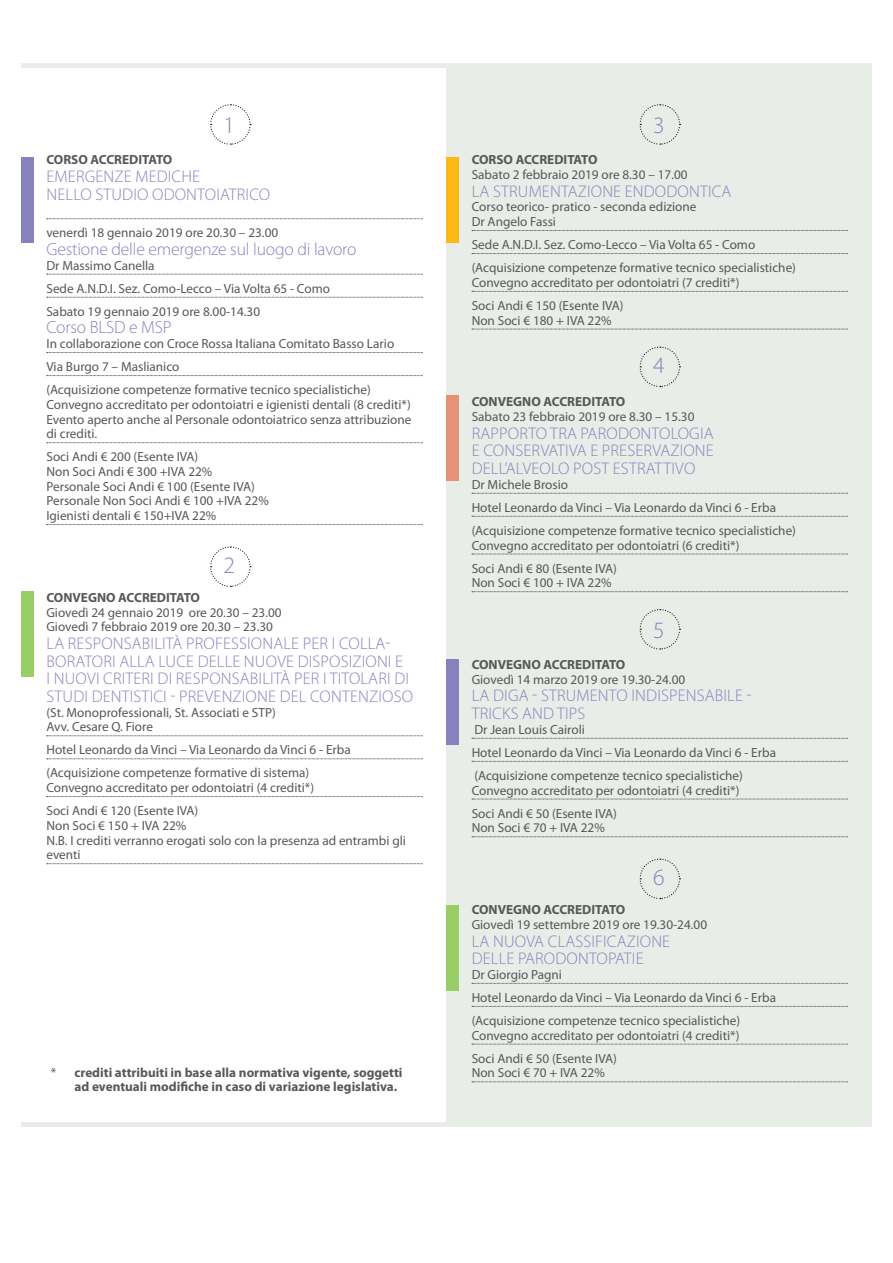
<style>
.page{position:relative;width:893px;height:1263px;background:#fff}
.page>*{position:absolute;margin:0;border:0;box-sizing:border-box;transform-origin:0 0}
.Titolo_Corso_Light{font:300 23.55px "Myriad Pro";color:#8781bd}
._4-QUATTRO{font:300 17.7px "Myriad Pro";letter-spacing:-.01em;color:#8781bd}
._2-DUE{font:300 16.95px/17.7px "Myriad Pro";letter-spacing:.01em;color:#8781bd}
._3-TRE{font:13.2px/14.7px "Myriad Pro";color:#57585a}
._5-CINQUE_filetto{font:13.2px/14.7px "Myriad Pro";color:#57585a}
._3-TRE-2{font:700 13.2px "Myriad Pro";color:#57585a}
.s1{font-weight:400}
</style>
<div class="page">
<div style="left:446px;top:64px;width:426px;height:1063px;background:#e8ede8"></div>
<hr style="left:21px;top:64px;width:425px;height:4px;background:#e8ede8">
<hr style="left:21px;top:1123px;width:425px;height:4px;background:#e8ede8">
<div style="left:446px;top:395px;width:13px;height:85px;background:#e59279"></div>
<div style="left:21px;top:157px;width:13px;height:85px;background:#8781bd"></div>
<div style="left:446px;top:157px;width:13px;height:85px;background:#fcb814"></div>
<div style="left:446px;top:659px;width:13px;height:85px;background:#8781bd"></div>
<div style="left:21px;top:591px;width:13px;height:85px;background:#99cd65"></div>
<div style="left:446px;top:906px;width:13px;height:85px;background:#99cd65"></div>
<svg style="left:472px;top:230px;width:375px;height:1px"></svg>
<svg style="left:472px;top:253px;width:375px;height:1px"></svg>
<svg style="left:472px;top:291px;width:375px;height:1px"></svg>
<svg style="left:472px;top:329px;width:375px;height:1px"></svg>
<svg style="left:472px;top:493px;width:375px;height:1px"></svg>
<svg style="left:472px;top:516px;width:375px;height:1px"></svg>
<svg style="left:472px;top:554px;width:375px;height:1px"></svg>
<svg style="left:472px;top:591px;width:375px;height:1px"></svg>
<svg style="left:472px;top:738px;width:375px;height:1px"></svg>
<svg style="left:472px;top:761px;width:375px;height:1px"></svg>
<svg style="left:472px;top:799px;width:375px;height:1px"></svg>
<svg style="left:472px;top:836px;width:375px;height:1px"></svg>
<svg style="left:472px;top:983px;width:375px;height:1px"></svg>
<svg style="left:472px;top:1006px;width:375px;height:1px"></svg>
<svg style="left:472px;top:1044px;width:375px;height:1px"></svg>
<svg style="left:472px;top:1081px;width:375px;height:1px"></svg>
<svg style="left:47px;top:218px;width:375px;height:1px"></svg>
<svg style="left:47px;top:274px;width:375px;height:1px"></svg>
<svg style="left:47px;top:297px;width:375px;height:1px"></svg>
<svg style="left:47px;top:352px;width:375px;height:1px"></svg>
<svg style="left:47px;top:375px;width:375px;height:1px"></svg>
<svg style="left:47px;top:442px;width:375px;height:1px"></svg>
<svg style="left:47px;top:524px;width:375px;height:1px"></svg>
<svg style="left:47px;top:735px;width:375px;height:1px"></svg>
<svg style="left:47px;top:758px;width:375px;height:1px"></svg>
<svg style="left:47px;top:796px;width:375px;height:1px"></svg>
<svg style="left:47px;top:863px;width:375px;height:1px"></svg>
<svg style="left:210px;top:104px;width:41px;height:41px"></svg>
<svg style="left:639px;top:104px;width:42px;height:41px"></svg>
<svg style="left:639px;top:609px;width:42px;height:41px"></svg>
<svg style="left:210px;top:546px;width:41px;height:41px"></svg>
<svg style="left:639px;top:346px;width:42px;height:42px"></svg>
<svg style="left:639px;top:858px;width:42px;height:42px"></svg>
<p class="Titolo_Corso_Light" style="left:224px;top:111px;width:13px">1</p>
<p class="Titolo_Corso_Light" style="left:653px;top:111px;width:13px">3</p>
<p class="_3-TRE-2" style="left:46px;top:151px;width:127px">CORSO ACCREDITATO</p>
<p class="_2-DUE" style="left:47px;top:167px;width:155px">EMERGENZE MEDICHE</p>
<p class="_2-DUE" style="left:47px;top:185px;width:225px">NELLO STUDIO ODONTOIATRICO</p>
<p class="_3-TRE" style="left:46px;top:225px;width:233px">venerdì 18 gennaio 2019 ore 20.30 – 23.00</p>
<p class="_4-QUATTRO" style="left:46px;top:238px;width:311px">Gestione delle emergenze sul luogo di lavoro</p>
<p class="_5-CINQUE_filetto" style="left:46px;top:258px;width:110px">Dr Massimo Canella</p>
<p class="_5-CINQUE_filetto" style="left:46px;top:281px;width:285px">Sede A.N.D.I. Sez. Como-Lecco – Via Volta 65 - Como</p>
<p class="_3-TRE" style="left:46px;top:304px;width:215px">Sabato 19 gennaio 2019 ore 8.00-14.30</p>
<p class="_4-QUATTRO" style="left:46px;top:317px;width:127px">Corso BLSD e MSP</p>
<p class="_5-CINQUE_filetto" style="left:46px;top:336px;width:349px">In collaborazione con Croce Rossa Italiana Comitato Basso Lario</p>
<p class="_5-CINQUE_filetto" style="left:46px;top:359px;width:135px">Via Burgo 7 – Maslianico</p>
<p class="_3-TRE" style="left:46px;top:382px;width:326px">(Acquisizione competenze formative tecnico specialistiche)</p>
<p class="_3-TRE" style="left:46px;top:397px;width:366px">Convegno accreditato per odontoiatri e igienisti dentali (8 crediti*)</p>
<p class="_5-CINQUE_filetto" style="left:46px;top:412px;width:367px">Evento aperto anche al Personale odontoiatrico senza attribuzione di crediti.</p>
<p class="_3-TRE" style="left:46px;top:449px;width:153px">Soci Andi € 200 (Esente IVA)</p>
<p class="_3-TRE" style="left:46px;top:464px;width:167px">Non Soci Andi € 300 +IVA 22%</p>
<p class="_3-TRE" style="left:46px;top:479px;width:210px">Personale Soci Andi € 100 (Esente IVA)</p>
<p class="_3-TRE" style="left:46px;top:493px;width:224px">Personale Non Soci Andi € 100 +IVA 22%</p>
<p class="_5-CINQUE_filetto" style="left:46px;top:508px;width:171px">Igienisti dentali € 150+IVA 22%</p>
<p class="Titolo_Corso_Light" style="left:224px;top:551px;width:13px">2</p>
<p class="_3-TRE-2" style="left:46px;top:589px;width:155px">CONVEGNO ACCREDITATO</p>
<p class="_3-TRE" style="left:46px;top:605px;width:237px">Giovedì 24 gennaio 2019 ore 20.30 – 23.00</p>
<p class="_3-TRE" style="left:46px;top:619px;width:228px">Giovedì 7 febbraio 2019 ore 20.30 – 23.30</p>
<p class="_2-DUE" style="left:47px;top:634px;width:368px">LA RESPONSABILITÀ PROFESSIONALE PER I COLLA-BORATORI ALLA LUCE DELLE NUOVE DISPOSIZIONI E<br>I NUOVI CRITERI DI RESPONSABILITÀ PER I TITOLARI DI STUDI DENTISTICI - PREVENZIONE DEL CONTENZIOSO</p>
<p class="_3-TRE" style="left:46px;top:705px;width:231px">(St. Monoprofessionali, St. Associati e STP)</p>
<p class="_5-CINQUE_filetto" style="left:46px;top:719px;width:108px">Avv. Cesare Q. Fiore</p>
<p class="_5-CINQUE_filetto" style="left:46px;top:742px;width:306px">Hotel Leonardo da Vinci – Via Leonardo da Vinci 6 - Erba</p>
<p class="_3-TRE" style="left:46px;top:765px;width:264px">(Acquisizione competenze formative di sistema)</p>
<p class="_5-CINQUE_filetto" style="left:46px;top:780px;width:269px">Convegno accreditato per odontoiatri (4 crediti*)</p>
<p class="_3-TRE" style="left:46px;top:803px;width:153px">Soci Andi € 120 (Esente IVA)<br>Non Soci € 150 + IVA 22%</p>
<p class="_5-CINQUE_filetto" style="left:46px;top:832px;width:361px">N.B. I crediti verranno erogati solo con la presenza ad entrambi gli eventi</p>
<p class="_3-TRE-2" style="left:51px;top:1064px;width:353px"><span class="s1">*</span> crediti attribuiti in base alla normativa vigente, soggetti</p>
<p class="_3-TRE-2" style="left:74px;top:1078px;width:324px">ad eventuali modifiche in caso di variazione legislativa.</p>
<p class="_3-TRE-2" style="left:472px;top:151px;width:127px">CORSO ACCREDITATO</p>
<p class="_3-TRE" style="left:472px;top:167px;width:217px">Sabato 2 febbraio 2019 ore 8.30 – 17.00</p>
<p class="_2-DUE" style="left:472px;top:182px;width:261px">LA STRUMENTAZIONE ENDODONTICA</p>
<p class="_3-TRE" style="left:472px;top:199px;width:226px">Corso teorico- pratico - seconda edizione</p>
<p class="_5-CINQUE_filetto" style="left:472px;top:214px;width:86px">Dr Angelo Fassi</p>
<p class="_5-CINQUE_filetto" style="left:472px;top:237px;width:285px">Sede A.N.D.I. Sez. Como-Lecco – Via Volta 65 - Como</p>
<p class="_3-TRE" style="left:472px;top:260px;width:326px">(Acquisizione competenze formative tecnico specialistiche)</p>
<p class="_5-CINQUE_filetto" style="left:472px;top:275px;width:269px">Convegno accreditato per odontoiatri (7 crediti*)</p>
<p class="_3-TRE" style="left:472px;top:298px;width:153px">Soci Andi € 150 (Esente IVA)</p>
<p class="_5-CINQUE_filetto" style="left:472px;top:313px;width:141px">Non Soci € 180 + IVA 22%</p>
<p class="Titolo_Corso_Light" style="left:653px;top:351px;width:13px">4</p>
<p class="_3-TRE-2" style="left:472px;top:393px;width:155px">CONVEGNO ACCREDITATO</p>
<p class="_3-TRE" style="left:472px;top:409px;width:224px">Sabato 23 febbraio 2019 ore 8.30 – 15.30</p>
<p class="_2-DUE" style="left:472px;top:424px;width:243px;text-align:justify">RAPPORTO TRA PARODONTOLOGIA E CONSERVATIVA E PRESERVAZIONE DELL’ALVEOLO POST ESTRATTIVO</p>
<p class="_5-CINQUE_filetto" style="left:472px;top:477px;width:98px">Dr Michele Brosio</p>
<p class="_5-CINQUE_filetto" style="left:472px;top:500px;width:306px">Hotel Leonardo da Vinci – Via Leonardo da Vinci 6 - Erba</p>
<p class="_3-TRE" style="left:472px;top:523px;width:326px">(Acquisizione competenze formative tecnico specialistiche)</p>
<p class="_5-CINQUE_filetto" style="left:472px;top:537px;width:269px">Convegno accreditato per odontoiatri (6 crediti*)</p>
<p class="_3-TRE" style="left:472px;top:561px;width:147px">Soci Andi € 80 (Esente IVA)</p>
<p class="_5-CINQUE_filetto" style="left:472px;top:575px;width:141px">Non Soci € 100 + IVA 22%</p>
<p class="Titolo_Corso_Light" style="left:653px;top:616px;width:13px">5</p>
<p class="_3-TRE-2" style="left:472px;top:656px;width:155px">CONVEGNO ACCREDITATO</p>
<p class="_3-TRE" style="left:472px;top:672px;width:215px">Giovedì 14 marzo 2019 ore 19.30-24.00</p>
<p class="_2-DUE" style="left:472px;top:687px;width:281px">LA DIGA - STRUMENTO INDISPENSABILE -<br>TRICKS AND TIPS</p>
<p class="_5-CINQUE_filetto" style="left:474px;top:722px;width:112px">Dr Jean Louis Cairoli</p>
<p class="_5-CINQUE_filetto" style="left:472px;top:745px;width:306px">Hotel Leonardo da Vinci – Via Leonardo da Vinci 6 - Erba</p>
<p class="_3-TRE" style="left:474px;top:768px;width:270px">(Acquisizione competenze tecnico specialistiche)</p>
<p class="_5-CINQUE_filetto" style="left:472px;top:783px;width:269px">Convegno accreditato per odontoiatri (4 crediti*)</p>
<p class="_3-TRE" style="left:472px;top:806px;width:147px">Soci Andi € 50 (Esente IVA)</p>
<p class="_5-CINQUE_filetto" style="left:472px;top:820px;width:135px">Non Soci € 70 + IVA 22%</p>
<p class="Titolo_Corso_Light" style="left:653px;top:863px;width:13px">6</p>
<p class="_3-TRE-2" style="left:472px;top:901px;width:155px">CONVEGNO ACCREDITATO</p>
<p class="_3-TRE" style="left:472px;top:917px;width:237px">Giovedì 19 settembre 2019 ore 19.30-24.00</p>
<p class="_2-DUE" style="left:472px;top:932px;width:200px">LA NUOVA CLASSIFICAZIONE<br>DELLE PARODONTOPATIE</p>
<p class="_5-CINQUE_filetto" style="left:472px;top:967px;width:92px">Dr Giorgio Pagni</p>
<p class="_5-CINQUE_filetto" style="left:472px;top:990px;width:306px">Hotel Leonardo da Vinci – Via Leonardo da Vinci 6 - Erba</p>
<p class="_3-TRE" style="left:472px;top:1013px;width:270px">(Acquisizione competenze tecnico specialistiche)</p>
<p class="_5-CINQUE_filetto" style="left:472px;top:1028px;width:269px">Convegno accreditato per odontoiatri (4 crediti*)</p>
<p class="_3-TRE" style="left:472px;top:1051px;width:147px">Soci Andi € 50 (Esente IVA)</p>
<p class="_5-CINQUE_filetto" style="left:472px;top:1065px;width:135px">Non Soci € 70 + IVA 22%</p>
</div>
